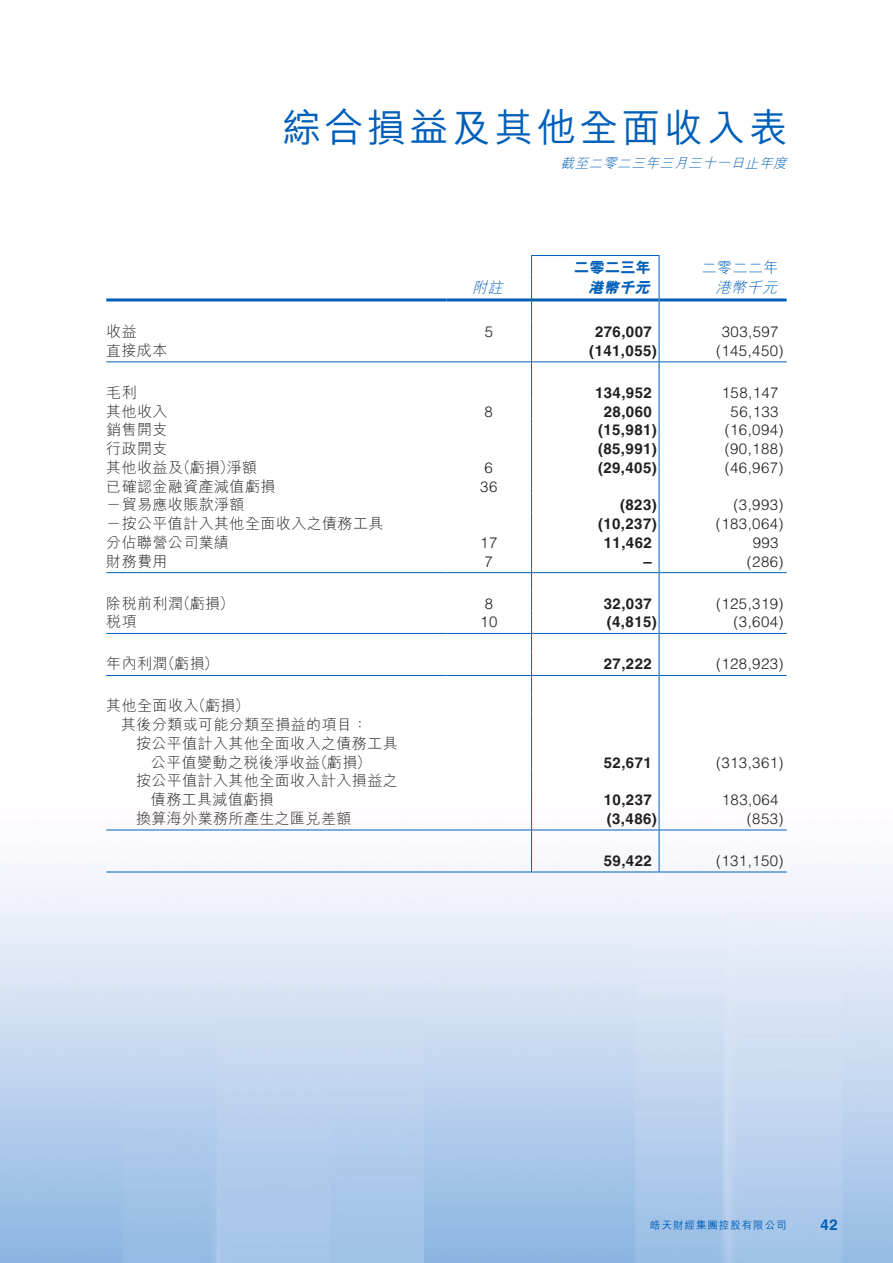
<style>
.page{position:relative;width:893px;height:1263px;background:#fff}
.page>*{position:absolute;margin:0;border:0;box-sizing:border-box;transform-origin:0 0}
.t1{font:500 39px "M Hei HK";letter-spacing:.09em;color:#005fb9}
.t2{font:300 15px/18.8px "M Hei HK";letter-spacing:.03em;color:#231f20}
.t3{font:300 15px "Helvetica LT Std";letter-spacing:.03em;color:#231f20}
.t4{font:700 15px "Helvetica LT Std";letter-spacing:.03em;color:#231f20}
.t5{font:italic 300 15px "M Hei HK";color:#005fb9}
.t6{font:300 15px "M Hei HK";letter-spacing:.03em;color:#005fb9}
.t7{font:800 15px "M Hei HK";letter-spacing:.03em;color:#005fb9}
.t8{font:italic 800 15px "M Hei HK";color:#005fb9}
.t9{font:700 15px "Helvetica LT Std";color:#005fb9}
.t10{font:italic 300 13.5px "M Hei HK";color:#005fb9}
.t11{font:500 10.5px "M Hei HK";letter-spacing:.09em;color:#005fb9}
</style>
<div class="page">
<img style="left:0;top:255px;width:893px;height:1008px">
<hr style="left:531px;top:732px;width:1px;height:37px;background:#005fb9">
<hr style="left:659px;top:732px;width:1px;height:37px;background:#005fb9">
<hr style="left:531px;top:769px;width:1px;height:38px;background:#005fb9">
<hr style="left:659px;top:769px;width:1px;height:38px;background:#005fb9">
<svg style="left:531px;top:807px;width:1px;height:65px"></svg>
<svg style="left:659px;top:807px;width:1px;height:65px"></svg>
<hr style="left:531px;top:255px;width:128px;height:1px;background:#005fb9">
<svg style="left:531px;top:256px;width:1px;height:476px"></svg>
<svg style="left:659px;top:256px;width:1px;height:476px"></svg>
<hr style="left:106px;top:298px;width:340px;height:3px;background:#005fb9">
<hr style="left:446px;top:298px;width:85px;height:3px;background:#005fb9">
<hr style="left:532px;top:298px;width:127px;height:3px;background:#005fb9">
<hr style="left:659px;top:298px;width:128px;height:3px;background:#005fb9">
<hr style="left:106px;top:361px;width:340px;height:1px;background:#005fb9">
<hr style="left:446px;top:361px;width:85px;height:1px;background:#005fb9">
<hr style="left:532px;top:361px;width:127px;height:1px;background:#005fb9">
<hr style="left:659px;top:361px;width:128px;height:1px;background:#005fb9">
<hr style="left:106px;top:572px;width:340px;height:1px;background:#005fb9">
<hr style="left:446px;top:572px;width:85px;height:1px;background:#005fb9">
<hr style="left:532px;top:572px;width:127px;height:1px;background:#005fb9">
<hr style="left:659px;top:572px;width:128px;height:1px;background:#005fb9">
<hr style="left:106px;top:633px;width:340px;height:1px;background:#005fb9">
<hr style="left:446px;top:633px;width:85px;height:1px;background:#005fb9">
<hr style="left:532px;top:633px;width:127px;height:1px;background:#005fb9">
<hr style="left:659px;top:633px;width:128px;height:1px;background:#005fb9">
<hr style="left:106px;top:675px;width:340px;height:1px;background:#005fb9">
<hr style="left:446px;top:675px;width:85px;height:1px;background:#005fb9">
<hr style="left:532px;top:675px;width:127px;height:1px;background:#005fb9">
<hr style="left:659px;top:675px;width:128px;height:1px;background:#005fb9">
<hr style="left:106px;top:830px;width:340px;height:1px;background:#005fb9">
<hr style="left:446px;top:830px;width:85px;height:1px;background:#005fb9">
<hr style="left:532px;top:830px;width:127px;height:1px;background:#005fb9">
<hr style="left:659px;top:830px;width:128px;height:1px;background:#005fb9">
<hr style="left:106px;top:872px;width:340px;height:1px;background:#005fb9">
<hr style="left:446px;top:872px;width:85px;height:1px;background:#005fb9">
<hr style="left:532px;top:872px;width:127px;height:1px;background:#005fb9">
<hr style="left:659px;top:872px;width:128px;height:1px;background:#005fb9">
<h1 class="t1" style="left:282px;top:100px;width:507px">綜合損益及其他全面收入表</h1>
<p class="t10" style="left:561px;top:156px;width:231px">截至二零二三年三月三十一日止年度</p>
<p class="t7" style="left:574px;top:260px;width:78px">二零二三年</p>
<p class="t6" style="left:702px;top:260px;width:78px">二零二二年</p>
<p class="t5" style="left:472px;top:280px;width:36px">附註</p>
<p class="t8" style="left:588px;top:280px;width:67px">港幣千元</p>
<p class="t5" style="left:716px;top:280px;width:67px">港幣千元</p>
<p class="t2" style="left:106px;top:322px;width:32px">收益</p>
<p class="t3" style="left:485px;top:322px;width:10px">5</p>
<p class="t4" style="left:595px;top:323px;width:58px">276,007</p>
<p class="t3" style="left:722px;top:322px;width:58px">303,597</p>
<p class="t2" style="left:106px;top:341px;width:63px">直接成本</p>
<p class="t4" style="left:589px;top:341px;width:69px">)141,055(</p>
<p class="t3" style="left:716px;top:341px;width:69px">)145,450(</p>
<p class="t2" style="left:106px;top:383px;width:32px">毛利</p>
<p class="t4" style="left:595px;top:383px;width:58px">134,952</p>
<p class="t3" style="left:722px;top:383px;width:58px">158,147</p>
<p class="t2" style="left:106px;top:401px;width:63px">其他收入</p>
<p class="t3" style="left:485px;top:402px;width:10px">8</p>
<p class="t4" style="left:604px;top:402px;width:49px">28,060</p>
<p class="t3" style="left:731px;top:402px;width:49px">56,133</p>
<p class="t2" style="left:106px;top:420px;width:63px">銷售開支</p>
<p class="t4" style="left:598px;top:421px;width:60px">)15,981(</p>
<p class="t3" style="left:725px;top:421px;width:60px">)16,094(</p>
<p class="t2" style="left:106px;top:439px;width:63px">行政開支</p>
<p class="t4" style="left:598px;top:440px;width:60px">)85,991(</p>
<p class="t3" style="left:725px;top:439px;width:60px">)90,188(</p>
<p class="t2" style="left:176px;top:458px;width:83px">（虧損淨額</p>
<p class="t2" style="left:219px;top:458px;width:16px">）</p>
<p class="t2" style="left:106px;top:458px;width:78px">其他收益及</p>
<p class="t3" style="left:485px;top:458px;width:10px">6</p>
<p class="t4" style="left:598px;top:458px;width:60px">)29,405(</p>
<p class="t3" style="left:725px;top:458px;width:60px">)46,967(</p>
<p class="t2" style="left:106px;top:476px;width:171px">已確認金融資產減值虧損</p>
<p class="t3" style="left:480px;top:477px;width:19px">36</p>
<p class="t2" style="left:106px;top:495px;width:140px">－貿易應收賬款淨額</p>
<p class="t4" style="left:620px;top:496px;width:38px">)823(</p>
<p class="t3" style="left:733px;top:496px;width:52px">)3,993(</p>
<p class="t2" style="left:106px;top:514px;width:279px">－按公平值計入其他全面收入之債務工具</p>
<p class="t4" style="left:598px;top:515px;width:60px">)10,237(</p>
<p class="t3" style="left:716px;top:514px;width:69px">)183,064(</p>
<p class="t2" style="left:106px;top:533px;width:124px">分佔聯營公司業績</p>
<p class="t3" style="left:480px;top:533px;width:19px">17</p>
<p class="t4" style="left:604px;top:533px;width:49px">11,462</p>
<p class="t3" style="left:753px;top:533px;width:27px">993</p>
<p class="t2" style="left:106px;top:551px;width:63px">財務費用</p>
<p class="t3" style="left:485px;top:552px;width:10px">7</p>
<p class="t4" style="left:643px;top:552px;width:10px">–</p>
<p class="t3" style="left:747px;top:552px;width:38px">)286(</p>
<p class="t2" style="left:176px;top:593px;width:60px">（虧損(</p>
<p class="t2" style="left:106px;top:593px;width:78px">除稅前利潤</p>
<p class="t3" style="left:485px;top:594px;width:10px">8</p>
<p class="t4" style="left:604px;top:594px;width:49px">32,037</p>
<p class="t3" style="left:716px;top:594px;width:69px">)125,319(</p>
<p class="t2" style="left:106px;top:612px;width:32px">稅項</p>
<p class="t3" style="left:480px;top:613px;width:19px">10</p>
<p class="t4" style="left:607px;top:613px;width:52px">)4,815(</p>
<p class="t3" style="left:733px;top:613px;width:52px">)3,604(</p>
<p class="t2" style="left:160px;top:654px;width:60px">（虧損(</p>
<p class="t2" style="left:106px;top:654px;width:63px">年內利潤</p>
<p class="t4" style="left:604px;top:655px;width:49px">27,222</p>
<p class="t3" style="left:716px;top:655px;width:69px">)128,923(</p>
<p class="t2" style="left:191px;top:696px;width:60px">（虧損(</p>
<p class="t2" style="left:106px;top:696px;width:94px">其他全面收入</p>
<p class="t2" style="left:121px;top:715px;width:248px">其後分類或可能分類至損益的項目：</p>
<p class="t2" style="left:136px;top:734px;width:263px">按公平值計入其他全面收入之債務工具</p>
<p class="t2" style="left:313px;top:752px;width:60px">（虧損(</p>
<p class="t2" style="left:136px;top:752px;width:263px;text-indent:15px">公平值變動之稅後淨收益<br>按公平值計入其他全面收入計入損益之</p>
<p class="t4" style="left:604px;top:753px;width:49px">52,671</p>
<p class="t3" style="left:716px;top:753px;width:69px">)313,361(</p>
<p class="t2" style="left:151px;top:790px;width:124px">債務工具減值虧損</p>
<p class="t4" style="left:604px;top:791px;width:49px">10,237</p>
<p class="t3" style="left:722px;top:790px;width:58px">183,064</p>
<p class="t2" style="left:136px;top:809px;width:217px">換算海外業務所產生之匯兌差額</p>
<p class="t4" style="left:607px;top:809px;width:52px">)3,486(</p>
<p class="t3" style="left:747px;top:809px;width:38px">)853(</p>
<p class="t4" style="left:604px;top:851px;width:49px">59,422</p>
<p class="t3" style="left:716px;top:851px;width:69px">)131,150(</p>
<p class="t11" style="left:650px;top:1217px;width:138px">皓天財經集團控股有限公司</p>
<p class="t9" style="left:821px;top:1215px;width:19px">42</p>
</div>
